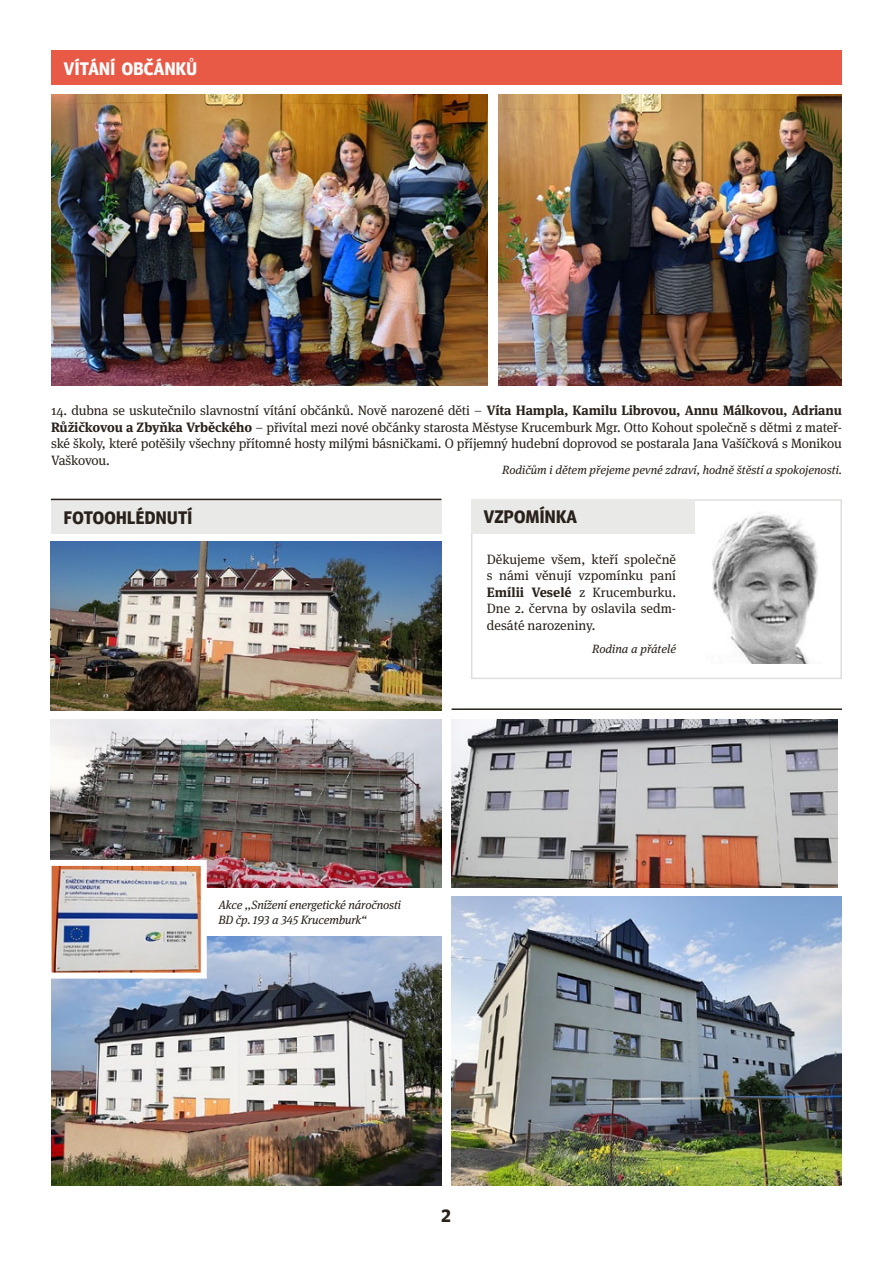
<style>
.page{position:relative;width:893px;height:1263px;background:#fff}
.page>*{position:absolute;margin:0;border:0;box-sizing:border-box;transform-origin:0 0}
.t1{font:700 18px "Meta Head Pro";letter-spacing:.02em;color:#29211a}
.t2{font:700 18px "Meta Head Pro";color:#fff}
.t3{font:13.5px/16.5px "Meta Serif Pro";letter-spacing:-.01em;color:#29211a;text-align:justify}
.t4{font:italic 12px/15px "Meta Serif Pro";letter-spacing:-.005em;color:#29211a}
.s1{font-weight:700}
</style>
<div class="page">
<div style="left:471px;top:499px;width:371px;height:180px;border:2px solid #dededd"></div>
<div style="left:471px;top:499px;width:223px;height:34px;background:#e9e9e8"></div>
<img style="left:712px;top:512px;width:106px;height:152px">
<div style="left:51px;top:499px;width:390px;height:34px;background:#e9e9e8"></div>
<hr style="left:51px;top:499px;width:390px;height:1px;background:#29211a">
<div style="left:51px;top:51px;width:791px;height:34px;background:#e85946"></div>
<img style="left:51px;top:94px;width:437px;height:292px">
<img style="left:498px;top:94px;width:344px;height:292px">
<img style="left:51px;top:542px;width:390px;height:168px">
<img style="left:51px;top:719px;width:390px;height:169px">
<img style="left:452px;top:896px;width:390px;height:289px">
<img style="left:51px;top:936px;width:390px;height:249px">
<img style="left:452px;top:719px;width:386px;height:169px">
<img style="left:53px;top:867px;width:147px;height:104px">
<div style="left:46px;top:860px;width:161px;height:118px;border:6px solid #fff"></div>
<hr style="left:452px;top:708px;width:390px;height:2px;background:#29211a">
<div style="left:206px;top:888px;width:237px;height:47px;background:#fff"></div>
<h1 class="t2" style="left:64px;top:54px;width:10px">VÍTÁ</h1>
<h1 class="t2" style="left:99px;top:54px;width:99px">NÍ OBČÁNKŮ</h1>
<p class="t3" style="left:51px;top:401px;width:792px">14. dubna se uskutečnilo slavnostní vítání občánků. Nově narozené děti – <span class="s1">Víta Hampla, Kamilu Librovou, Annu Málkovou, Adrianu Růžičkovou a Zbyňka Vrběckého</span> – přivítal mezi nové občánky starosta Městyse Krucemburk Mgr. Otto Kohout společně s dětmi z mateř&shy;ské školy, které potěšily všechny přítomné hosty milými básničkami. O příjemný hudební doprovod se postarala Jana Vašíčková s Monikou Vaškovou.</p>
<p class="t4" style="left:502px;top:461px;width:341px">Rodičům i dětem přejeme pevné zdraví, hodně štěstí a spokojenosti.</p>
<h1 class="t1" style="left:64px;top:503px;width:12px">FOTOO</h1>
<h1 class="t1" style="left:116px;top:503px;width:70px">HLÉDNUTÍ</h1>
<h1 class="t1" style="left:484px;top:503px;width:95px">VZPOMÍNKA</h1>
<p class="t3" style="left:487px;top:550px;width:191px">Děkujeme všem, kteří společně s námi věnují vzpomínku paní <span class="s1">Emílii Veselé</span> z Krucemburku.<br>Dne 2. června by oslavila sedm&shy;desáté narozeniny.</p>
<p class="t4" style="left:592px;top:641px;width:86px">Rodina a přátelé</p>
<p class="t4" style="left:218px;top:896px;width:184px">Akce ,,Snížení energetické náročnosti<br>BD čp. 193 a 345 Krucemburk“</p>
<h1 class="t1" style="left:442px;top:1201px;width:11px">2</h1>
</div>
